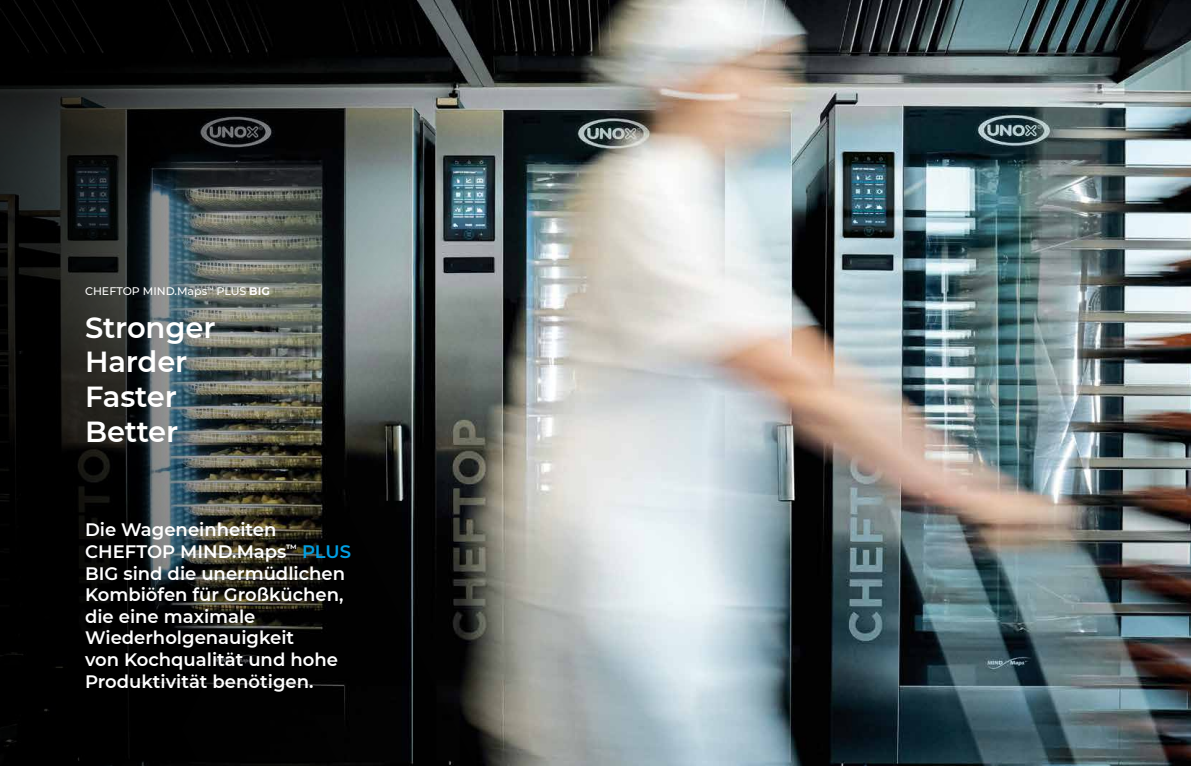
<style>
.page{position:relative;width:1191px;height:766px;background:#fff}
.page>*{position:absolute;margin:0;border:0;box-sizing:border-box;transform-origin:0 0}
.t1{font:600 29px/34.8px "Montserrat";letter-spacing:-.005em;color:#fff}
.t2{font:600 18px/21.6px "Montserrat";color:#fff}
.t3{font:500 11px "Montserrat";color:#fff}
.s1{font-weight:700}
.s2{color:#009fe3}
</style>
<div class="page">
<img style="left:0;top:0;width:1191px;height:765px">
<p class="t3" style="left:85px;top:284px;width:186px">CHEFTOP MIND.Maps<sup>™</sup> PLUS <span class="s1">BIG</span></p>
<h1 class="t1" style="left:85px;top:308px;width:132px">Stronger<br>Harder<br>Faster<br>Better</h1>
<p class="t2" style="left:85px;top:518px;width:267px">Die Wageneinheiten<br>CHEFTOP MIND.Maps<sup>™</sup> <span class="s2">PLUS<br></span>BIG sind die unermüdlichen<br>Kombiöfen für Großküchen, die eine maximale<br>Wiederholgenauigkeit<br>von Kochqualität und hohe<br>Produktivität benötigen.</p>
</div>
